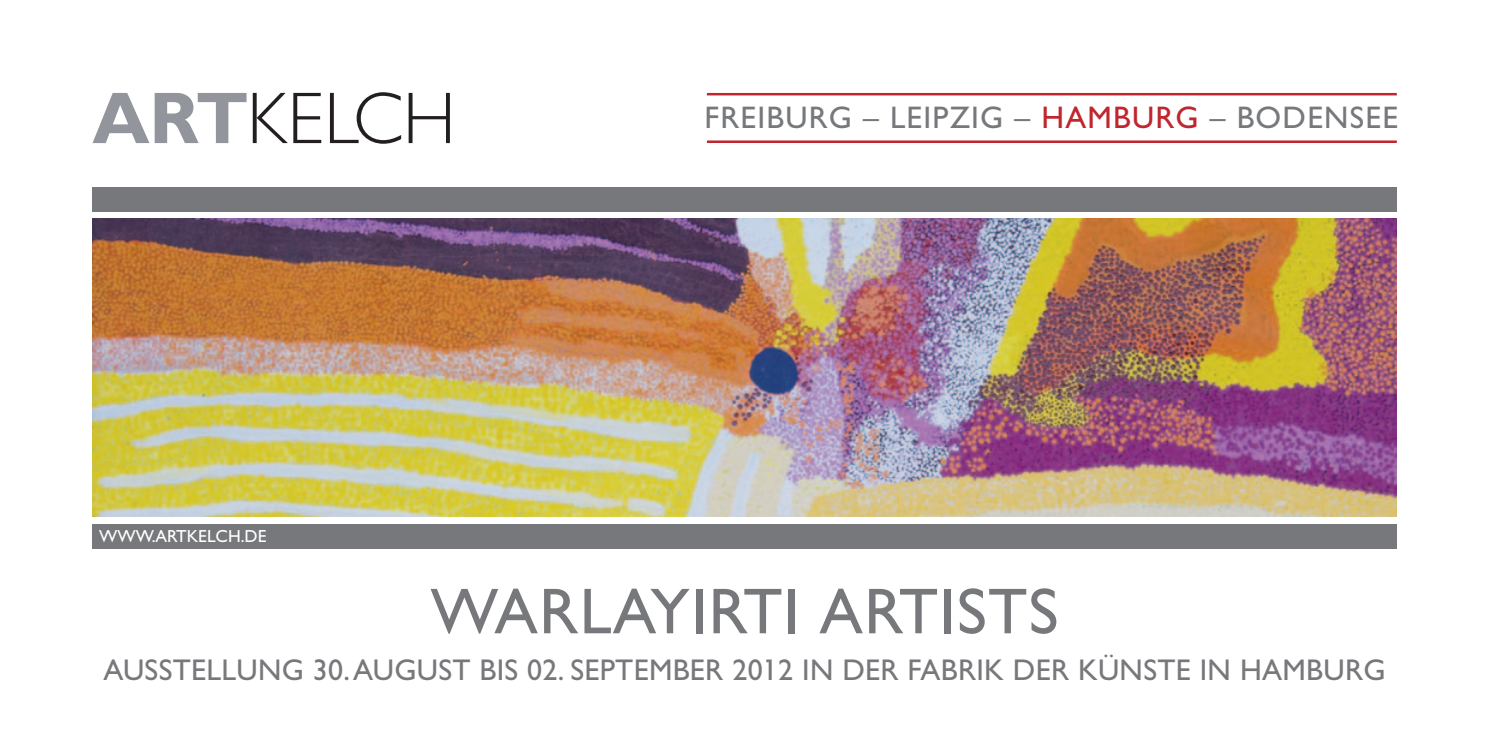
<style>
.page{position:relative;width:1489px;height:745px;background:#fff}
.page>*{position:absolute;margin:0;border:0;box-sizing:border-box;transform-origin:0 0}
.t1{font:65px "ARTKELCH Gill Sans Std";letter-spacing:.02em;color:#76787b}
.t2{font:31.25px "ARTKELCH Gill Sans Std";letter-spacing:.04em;color:#76787b}
.t3{font:30px "ARTKELCH Gill Sans Std";letter-spacing:.01em;color:#76787b}
.t4{font:17.5px "ARTKELCH Gill Sans Std";color:#fff}
.s1{color:#c0262d}
</style>
<div class="page">
<div style="left:92px;top:186px;width:1304px;height:25px;background:#76787b"></div>
<div style="left:92px;top:523px;width:1304px;height:25px;background:#76787b"></div>
<img style="left:92px;top:218px;width:1304px;height:298px">
<hr style="left:707px;top:93px;width:689px;height:2px;background:#c0262d">
<hr style="left:707px;top:140px;width:689px;height:3px;background:#c0262d">
<svg style="left:253px;top:93px;width:68px;height:50px"></svg>
<svg style="left:330px;top:92px;width:71px;height:52px"></svg>
<svg style="left:408px;top:93px;width:42px;height:50px"></svg>
<svg style="left:92px;top:93px;width:57px;height:50px"></svg>
<svg style="left:155px;top:93px;width:91px;height:50px"></svg>
<p class="t4" style="left:99px;top:525px;width:169px">WWW.ARTKELCH.DE</p>
<p class="t2" style="left:704px;top:100px;width:695px">FREIBURG – LEIPZIG – <span class="s1">HAMBURG</span> – BODENSEE</p>
<h1 class="t1" style="left:430px;top:573px;width:629px">WARLAYIRTI ARTISTS</h1>
<p class="t3" style="left:103px;top:652px;width:1283px">AUSSTELLUNG 30. AUGUST BIS 02. SEPTEMBER 2012 IN DER FABRIK DER KÜNSTE IN HAMBURG</p>
</div>
